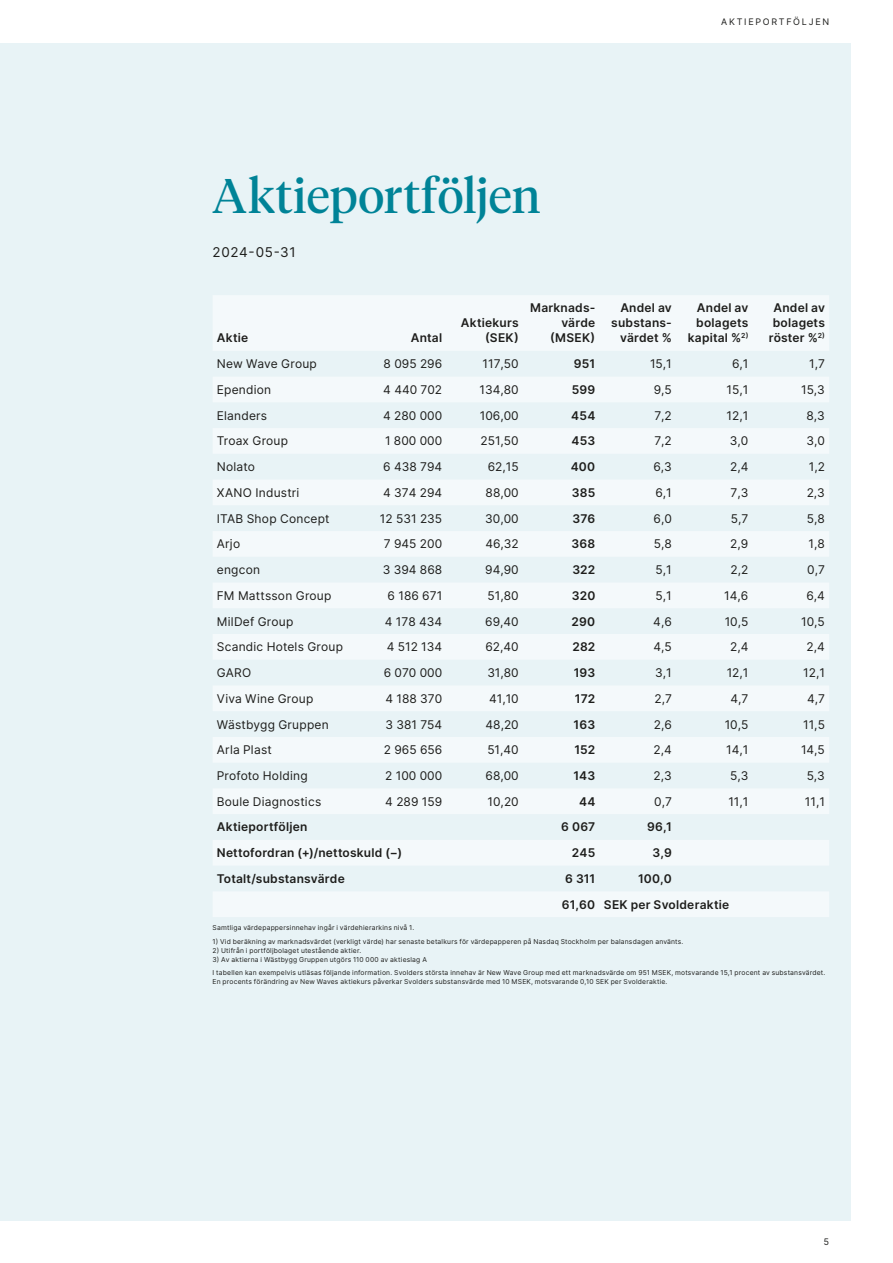
<style>
.page{position:relative;width:893px;height:1263px;background:#fff}
.page>*{position:absolute;margin:0;border:0;box-sizing:border-box;transform-origin:0 0}
.t1{font:48px "Tiempos Headline";letter-spacing:.01em;color:#008397}
.t2{font:13.5px "Inter";color:#1d1d1b}
.t3{font:12px "Inter";letter-spacing:.005em;color:#1d1d1b}
.t4{font:600 12px/15px "Inter";letter-spacing:.02em;color:#1d1d1b;text-align:right}
.t5{font:9px "Inter";color:#1d1d1b}
.t6{font:6.75px/13.2px "Inter";letter-spacing:.03em;color:#1d1d1b}
</style>
<div class="page">
<div style="left:0;top:43px;width:850px;height:1177px;background:#e8f3f6"></div>
<svg style="left:213px;top:296px;width:616px;height:621px;fill:#f4f9fb"></svg>
<h1 class="t1" style="left:213px;top:163px;width:329px">Aktieportföljen</h1>
<p class="t2" style="left:213px;top:242px;width:85px">2024-05-31</p>
<p class="t5" style="left:721px;top:15px;width:16px">Aktieport</p>
<p class="t5" style="left:786px;top:15px;width:15px">följen</p>
<p class="t4" style="left:217px;top:330px;width:33px">Aktie</p>
<p class="t4" style="left:411px;top:330px;width:33px">Antal</p>
<p class="t4" style="left:461px;top:315px;width:59px">Aktiekurs (SEK)</p>
<p class="t4" style="left:530px;top:300px;width:67px">Marknads&shy;värde (MSEK)</p>
<p class="t4" style="left:611px;top:300px;width:62px">Andel av substans&shy;värdet %</p>
<p class="t4" style="left:688px;top:300px;width:62px">Andel av bolagets kapital %<sup>2)</sup></p>
<p class="t4" style="left:769px;top:300px;width:58px;text-align:center">Andel av bolagets röster %<sup>2)</sup></p>
<p class="t3" style="left:217px;top:355px;width:102px">New Wave Group</p>
<p class="t3" style="left:384px;top:355px;width:60px">8 095 296</p>
<p class="t3" style="left:483px;top:355px;width:38px">117,50</p>
<p class="t4" style="left:574px;top:356px;width:23px">951</p>
<p class="t3" style="left:650px;top:355px;width:23px">15,1</p>
<p class="t3" style="left:732px;top:355px;width:18px">6,1</p>
<p class="t3" style="left:809px;top:355px;width:17px">1,7</p>
<p class="t3" style="left:217px;top:381px;width:56px">Ependion</p>
<p class="t3" style="left:383px;top:381px;width:60px">4 440 702</p>
<p class="t3" style="left:480px;top:381px;width:41px">134,80</p>
<p class="t4" style="left:572px;top:382px;width:25px">599</p>
<p class="t3" style="left:654px;top:381px;width:20px">9,5</p>
<p class="t3" style="left:727px;top:381px;width:23px">15,1</p>
<p class="t3" style="left:801px;top:381px;width:25px">15,3</p>
<p class="t3" style="left:217px;top:406px;width:52px">Elanders</p>
<p class="t3" style="left:383px;top:406px;width:61px">4 280 000</p>
<p class="t3" style="left:480px;top:406px;width:40px">106,00</p>
<p class="t4" style="left:571px;top:407px;width:26px">454</p>
<p class="t3" style="left:654px;top:406px;width:19px">7,2</p>
<p class="t3" style="left:727px;top:406px;width:23px">12,1</p>
<p class="t3" style="left:806px;top:406px;width:20px">8,3</p>
<p class="t3" style="left:217px;top:432px;width:73px">Troax Group</p>
<p class="t3" style="left:385px;top:432px;width:59px">1 800 000</p>
<p class="t3" style="left:480px;top:432px;width:40px">251,50</p>
<p class="t4" style="left:571px;top:433px;width:25px">453</p>
<p class="t3" style="left:654px;top:432px;width:19px">7,2</p>
<p class="t3" style="left:730px;top:432px;width:20px">3,0</p>
<p class="t3" style="left:806px;top:432px;width:20px">3,0</p>
<p class="t3" style="left:217px;top:458px;width:40px">Nolato</p>
<p class="t3" style="left:383px;top:458px;width:61px">6 438 794</p>
<p class="t3" style="left:488px;top:458px;width:32px">62,15</p>
<p class="t4" style="left:571px;top:459px;width:26px">400</p>
<p class="t3" style="left:653px;top:458px;width:20px">6,3</p>
<p class="t3" style="left:730px;top:458px;width:20px">2,4</p>
<p class="t3" style="left:809px;top:458px;width:18px">1,2</p>
<p class="t3" style="left:217px;top:484px;width:84px">XANO Industri</p>
<p class="t3" style="left:383px;top:484px;width:61px">4 374 294</p>
<p class="t3" style="left:486px;top:484px;width:35px">88,00</p>
<p class="t4" style="left:572px;top:485px;width:25px">385</p>
<p class="t3" style="left:655px;top:484px;width:18px">6,1</p>
<p class="t3" style="left:730px;top:484px;width:19px">7,3</p>
<p class="t3" style="left:807px;top:484px;width:20px">2,3</p>
<p class="t3" style="left:217px;top:509px;width:114px">ITAB Shop Concept</p>
<p class="t3" style="left:380px;top:509px;width:64px">12 531 235</p>
<p class="t3" style="left:485px;top:509px;width:35px">30,00</p>
<p class="t4" style="left:573px;top:510px;width:24px">376</p>
<p class="t3" style="left:653px;top:509px;width:20px">6,0</p>
<p class="t3" style="left:731px;top:509px;width:19px">5,7</p>
<p class="t3" style="left:807px;top:509px;width:20px">5,8</p>
<p class="t3" style="left:217px;top:535px;width:25px">Arjo</p>
<p class="t3" style="left:384px;top:535px;width:60px">7 945 200</p>
<p class="t3" style="left:485px;top:535px;width:35px">46,32</p>
<p class="t4" style="left:571px;top:536px;width:25px">368</p>
<p class="t3" style="left:654px;top:535px;width:20px">5,8</p>
<p class="t3" style="left:730px;top:535px;width:20px">2,9</p>
<p class="t3" style="left:809px;top:535px;width:18px">1,8</p>
<p class="t3" style="left:217px;top:561px;width:45px">engcon</p>
<p class="t3" style="left:383px;top:561px;width:61px">3 394 868</p>
<p class="t3" style="left:485px;top:561px;width:35px">94,90</p>
<p class="t4" style="left:572px;top:562px;width:24px">322</p>
<p class="t3" style="left:656px;top:561px;width:18px">5,1</p>
<p class="t3" style="left:730px;top:561px;width:19px">2,2</p>
<p class="t3" style="left:807px;top:561px;width:19px">0,7</p>
<p class="t3" style="left:217px;top:587px;width:116px">FM Mattsson Group</p>
<p class="t3" style="left:388px;top:587px;width:56px">6 186 671</p>
<p class="t3" style="left:488px;top:587px;width:33px">51,80</p>
<p class="t4" style="left:572px;top:588px;width:25px">320</p>
<p class="t3" style="left:656px;top:587px;width:18px">5,1</p>
<p class="t3" style="left:724px;top:587px;width:26px">14,6</p>
<p class="t3" style="left:806px;top:587px;width:20px">6,4</p>
<p class="t3" style="left:217px;top:612px;width:78px">MilDef Group</p>
<p class="t3" style="left:385px;top:612px;width:59px">4 178 434</p>
<p class="t3" style="left:485px;top:612px;width:35px">69,40</p>
<p class="t4" style="left:572px;top:613px;width:25px">290</p>
<p class="t3" style="left:653px;top:612px;width:20px">4,6</p>
<p class="t3" style="left:725px;top:612px;width:25px">10,5</p>
<p class="t3" style="left:801px;top:612px;width:25px">10,5</p>
<p class="t3" style="left:217px;top:638px;width:128px">Scandic Hotels Group</p>
<p class="t3" style="left:387px;top:638px;width:57px">4 512 134</p>
<p class="t3" style="left:485px;top:638px;width:35px">62,40</p>
<p class="t4" style="left:572px;top:639px;width:24px">282</p>
<p class="t3" style="left:653px;top:638px;width:20px">4,5</p>
<p class="t3" style="left:730px;top:638px;width:20px">2,4</p>
<p class="t3" style="left:807px;top:638px;width:20px">2,4</p>
<p class="t3" style="left:217px;top:664px;width:36px">GARO</p>
<p class="t3" style="left:384px;top:664px;width:60px">6 070 000</p>
<p class="t3" style="left:487px;top:664px;width:33px">31,80</p>
<p class="t4" style="left:574px;top:665px;width:23px">193</p>
<p class="t3" style="left:655px;top:664px;width:18px">3,1</p>
<p class="t3" style="left:727px;top:664px;width:23px">12,1</p>
<p class="t3" style="left:803px;top:664px;width:23px">12,1</p>
<p class="t3" style="left:217px;top:690px;width:98px">Viva Wine Group</p>
<p class="t3" style="left:385px;top:690px;width:58px">4 188 370</p>
<p class="t3" style="left:489px;top:690px;width:31px">41,10</p>
<p class="t4" style="left:575px;top:690px;width:22px">172</p>
<p class="t3" style="left:654px;top:690px;width:19px">2,7</p>
<p class="t3" style="left:730px;top:690px;width:19px">4,7</p>
<p class="t3" style="left:807px;top:690px;width:19px">4,7</p>
<p class="t3" style="left:217px;top:715px;width:114px">Wästbygg Gruppen</p>
<p class="t3" style="left:385px;top:715px;width:58px">3 381 754</p>
<p class="t3" style="left:486px;top:715px;width:35px">48,20</p>
<p class="t4" style="left:574px;top:716px;width:23px">163</p>
<p class="t3" style="left:654px;top:715px;width:20px">2,6</p>
<p class="t3" style="left:725px;top:715px;width:25px">10,5</p>
<p class="t3" style="left:803px;top:715px;width:23px">11,5</p>
<p class="t3" style="left:217px;top:741px;width:56px">Arla Plast</p>
<p class="t3" style="left:384px;top:741px;width:60px">2 965 656</p>
<p class="t3" style="left:487px;top:741px;width:33px">51,40</p>
<p class="t4" style="left:574px;top:742px;width:22px">152</p>
<p class="t3" style="left:653px;top:741px;width:20px">2,4</p>
<p class="t3" style="left:726px;top:741px;width:24px">14,1</p>
<p class="t3" style="left:801px;top:741px;width:25px">14,5</p>
<p class="t3" style="left:217px;top:767px;width:92px">Profoto Holding</p>
<p class="t3" style="left:385px;top:767px;width:59px">2 100 000</p>
<p class="t3" style="left:486px;top:767px;width:35px">68,00</p>
<p class="t4" style="left:574px;top:768px;width:23px">143</p>
<p class="t3" style="left:654px;top:767px;width:20px">2,3</p>
<p class="t3" style="left:730px;top:767px;width:20px">5,3</p>
<p class="t3" style="left:807px;top:767px;width:20px">5,3</p>
<p class="t3" style="left:217px;top:793px;width:106px">Boule Diagnostics</p>
<p class="t3" style="left:385px;top:793px;width:58px">4 289 159</p>
<p class="t3" style="left:488px;top:793px;width:33px">10,20</p>
<p class="t4" style="left:579px;top:793px;width:18px">44</p>
<p class="t3" style="left:654px;top:793px;width:19px">0,7</p>
<p class="t3" style="left:728px;top:793px;width:22px">11,1</p>
<p class="t3" style="left:805px;top:793px;width:22px">11,1</p>
<p class="t4" style="left:217px;top:819px;width:92px">Aktieportföljen</p>
<p class="t4" style="left:561px;top:819px;width:36px">6 067</p>
<p class="t4" style="left:647px;top:819px;width:26px">96,1</p>
<p class="t4" style="left:217px;top:845px;width:187px">Nettofordran (+)/nettoskuld (−)</p>
<p class="t4" style="left:572px;top:845px;width:25px">245</p>
<p class="t4" style="left:652px;top:845px;width:21px">3,9</p>
<p class="t4" style="left:217px;top:871px;width:129px">Totalt/substansvärde</p>
<p class="t4" style="left:565px;top:871px;width:32px">6 311</p>
<p class="t4" style="left:562px;top:865px;width:169px;line-height:25.8px;text-align:left;text-indent:76px">100,0<br>61,60 SEK per Svolderaktie</p>
<p class="t6" style="left:213px;top:921px;width:203px">Samtliga värdepappersinnehav ingår i värdehierarkins nivå 1.</p>
<p class="t6" style="left:213px;top:934px;width:472px">1) Vid beräkning av marknadsvärdet (verkligt värde) har senaste betalkurs för värdepapperen på Nasdaq Stockholm per balansdagen använts.</p>
<p class="t6" style="left:213px;top:943px;width:150px">2) Utifrån i portföljbolaget utestående aktier.</p>
<p class="t6" style="left:213px;top:952px;width:614px">3) Av aktierna i Wästbygg Gruppen utgörs 110 000 av aktieslag A<br>I tabellen kan exempelvis utläsas följande information. Svolders största innehav är New Wave Group med ett marknadsvärde om 951 MSEK, motsvarande 15,1 procent av substansvärdet.</p>
<p class="t6" style="left:213px;top:975px;width:456px">En procents förändring av New Waves aktiekurs påverkar Svolders substansvärde med 10 MSEK, motsvarande 0,10 SEK per Svolderaktie.</p>
<p class="t5" style="left:823px;top:1235px;width:7px">5</p>
</div>
